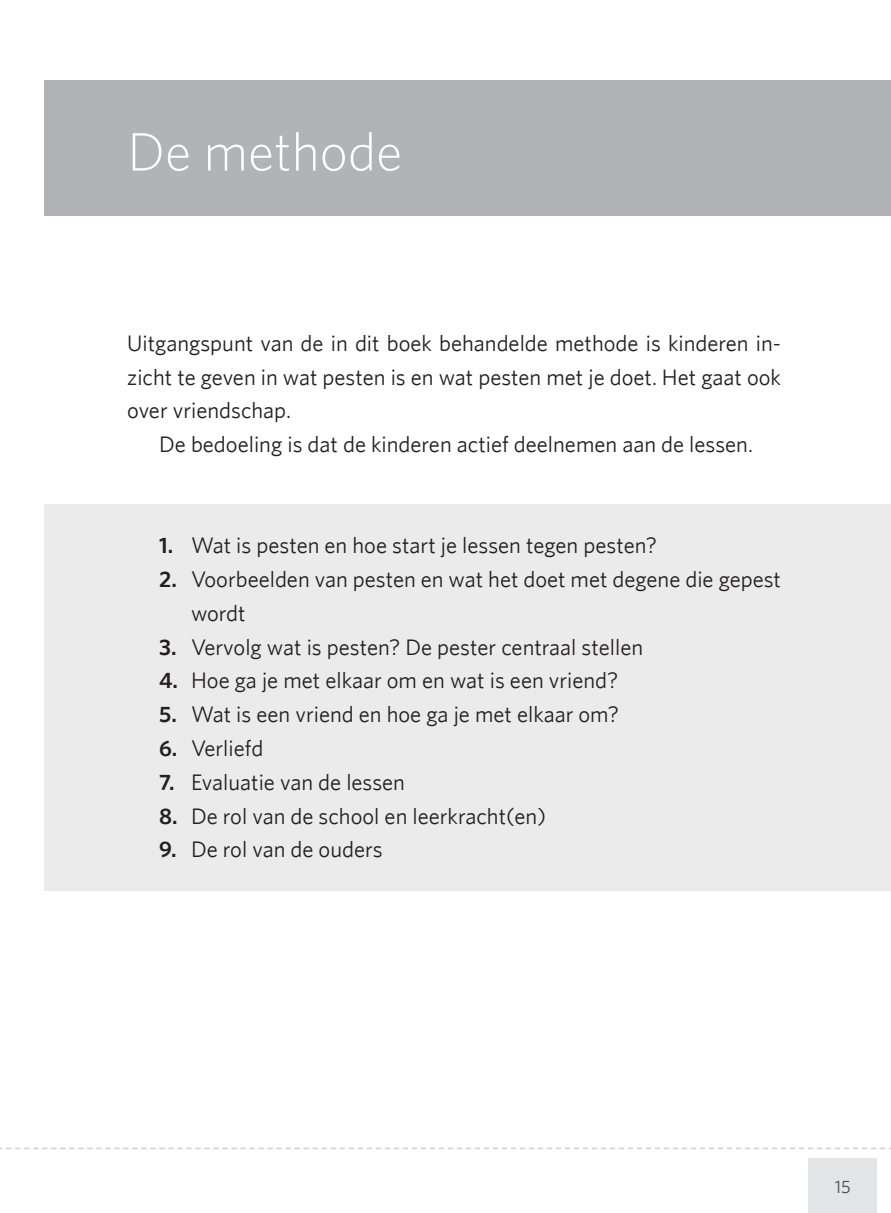
<style>
.page{position:relative;width:891px;height:1213px;background:#fff}
.page>*{position:absolute;margin:0;border:0;box-sizing:border-box;transform-origin:0 0}
.t1{font:300 54px "Whitney";color:#fff}
.t2{font:22.5px/33.8px "Whitney";color:#231f20;text-align:justify}
.t3{font:18px "Whitney";color:#4b4c4d}
.s1{font-weight:600}
</style>
<div class="page">
<div style="left:808px;top:1157px;width:69px;height:55px;background:#e3e4e5"></div>
<div style="left:44px;top:80px;width:847px;height:136px;background:#b2b3b7"></div>
<svg style="left:0;top:1147px;width:891px;height:2px"></svg>
<div style="left:44px;top:504px;width:847px;height:387px;background:#ebebec"></div>
<h1 class="t1" style="left:127px;top:120px;width:276px">De methode</h1>
<p class="t2" style="left:127px;top:326px;width:655px">Uitgangspunt van de in dit boek behandelde methode is kinderen in&shy;zicht te geven in wat pesten is en wat pesten met je doet. Het gaat ook over vriendschap.</p>
<p class="t2" style="left:159px;top:427px;width:595px">De bedoeling is dat de kinderen actief deelnemen aan de lessen.</p>
<p class="t2" style="left:159px;top:528px;width:499px"><span class="s1">1.</span> Wat is pesten en hoe start je lessen tegen pesten?</p>
<p class="t2" style="left:191px;top:562px;width:591px;text-indent:-32px"><span class="s1">2.</span> Voorbeelden van pesten en wat het doet met degene die gepest wordt</p>
<p class="t2" style="left:159px;top:629px;width:485px"><span class="s1">3.</span> Vervolg wat is pesten? De pester centraal stellen</p>
<p class="t2" style="left:159px;top:663px;width:461px"><span class="s1">4.</span> Hoe ga je met elkaar om en wat is een vriend?</p>
<p class="t2" style="left:159px;top:697px;width:461px"><span class="s1">5.</span> Wat is een vriend en hoe ga je met elkaar om?</p>
<p class="t2" style="left:159px;top:731px;width:106px"><span class="s1">6.</span> Verliefd</p>
<p class="t2" style="left:159px;top:764px;width:247px"><span class="s1">7.</span> Evaluatie van de lessen</p>
<p class="t2" style="left:159px;top:798px;width:389px"><span class="s1">8.</span> De rol van de school en leerkracht(en)</p>
<p class="t2" style="left:159px;top:832px;width:225px"><span class="s1">9.</span> De rol van de ouders</p>
<p class="t3" style="left:835px;top:1176px;width:18px">15</p>
</div>
